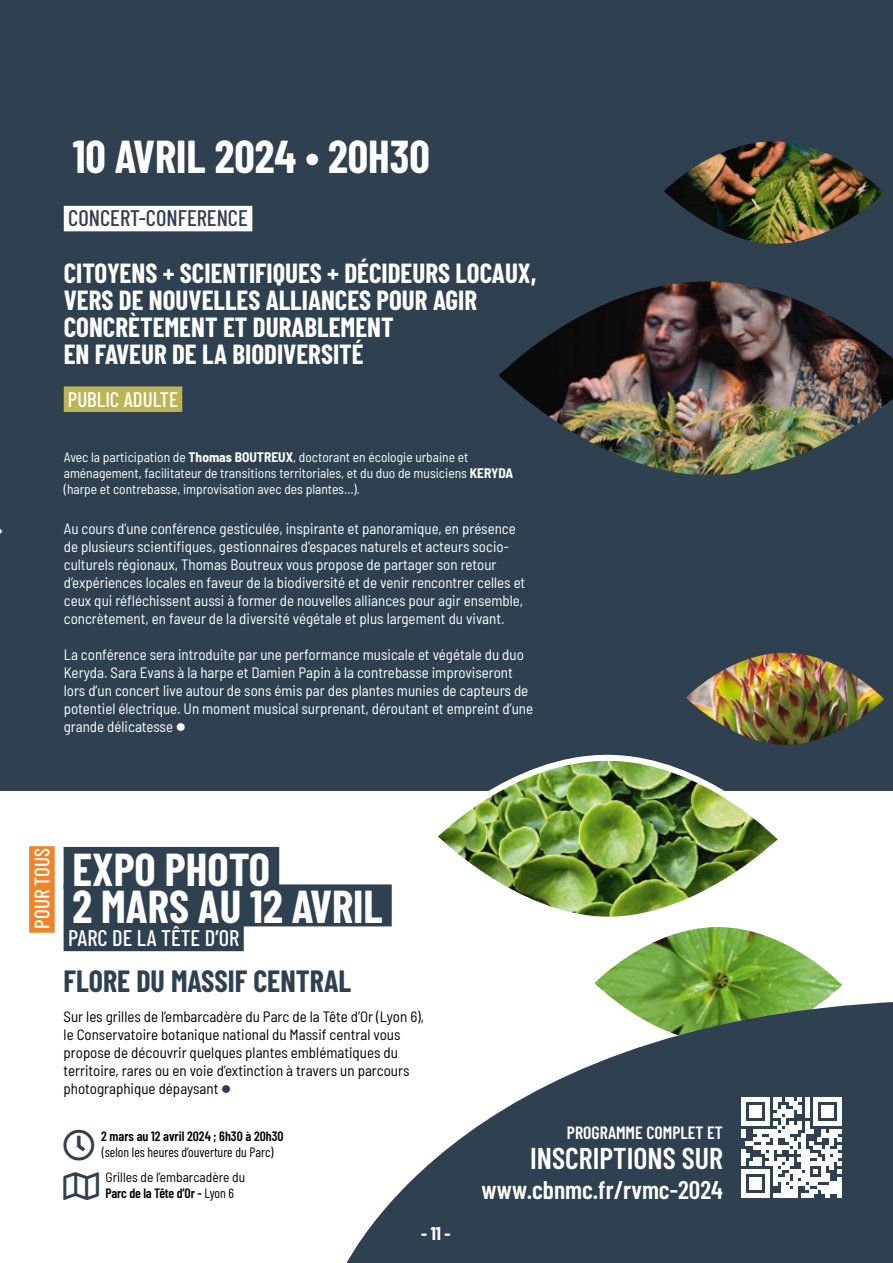
<style>
.page{position:relative;width:893px;height:1263px;background:#fff}
.page>*{position:absolute;margin:0;border:0;box-sizing:border-box;transform-origin:0 0}
.t1{font:700 45px/37.5px "Barlow Condensed";color:#fff}
.t2{font:700 30px "Barlow Condensed";color:#2f4151}
.t3{font:600 30px "Barlow Condensed";color:#fff}
.t4{font:700 27px/27px "Barlow Condensed";color:#fff}
.t5{font:600 25.5px "Barlow Condensed";color:#fff}
.t6{font:500 22.5px "Barlow Condensed";color:#2f4151}
.t7{font:500 22.5px "Barlow Condensed";color:#fff}
.t8{font:500 21px "Barlow Condensed";color:#fff}
.t9{font:700 18px "Barlow Condensed";color:#fff}
.t10{font:600 17.7px "Barlow Condensed";color:#fff}
.t11{font:semi-condensed 15px/18px "Barlow";color:#fff}
.t12{font:semi-condensed 15px/18px "Barlow";color:#000}
.t13{font:semi-condensed 13.5px/16.2px "Barlow";color:#fff}
.t14{font:600 13.5px "Barlow Condensed";color:#000}
.t15{font:13.5px "Barlow Condensed";color:#000}
.t16{font:semi-condensed 13.5px "Barlow";color:#000}
.s1{font-weight:700}
.s2{color:#2f4151}
.s3{font-weight:400}
</style>
<div class="page">
<div style="left:64px;top:847px;width:215px;height:42px;background:#2f4151"></div>
<div style="left:64px;top:884px;width:328px;height:42px;background:#2f4151"></div>
<div style="left:64px;top:926px;width:180px;height:25px;background:#2f4151"></div>
<div style="left:29px;top:846px;width:26px;height:87px;background:#f18428"></div>
<div style="left:0;top:0;width:893px;height:791px;background:#2f4151"></div>
<div style="left:64px;top:206px;width:188px;height:25px;background:#fff"></div>
<div style="left:64px;top:386px;width:118px;height:26px;background:#bcb457"></div>
<img style="left:499px;top:281px;width:394px;height:194px">
<img style="left:686px;top:653px;width:198px;height:92px">
<img style="left:664px;top:141px;width:220px;height:103px">
<img style="left:594px;top:927px;width:248px;height:74px">
<svg style="left:346px;top:1001px;width:547px;height:262px;fill:#2f4151"></svg>
<svg style="left:741px;top:1097px;width:101px;height:100px"></svg>
<img style="left:438px;top:754px;width:340px;height:163px">
<h1 class="t1" style="left:73px;top:135px;width:359px">10 AVRIL 2024 ∙ 20H30</h1>
<h3 class="t6" style="left:68px;top:202px;width:181px">CONCERT-CONFERENCE</h3>
<h3 class="t4" style="left:64px;top:258px;width:474px">CITOYENS + SCIENTIFIQUES + DÉCIDEURS LOCAUX, VERS DE NOUVELLES ALLIANCES POUR AGIR CONCRÈTEMENT ET DURABLEMENT<br>EN FAVEUR DE LA BIODIVERSITÉ</h3>
<h3 class="t8" style="left:68px;top:384px;width:112px">PUBLIC ADULTE</h3>
<p class="t13" style="left:64px;top:448px;width:451px">Avec la participation de <span class="s1">Thomas BOUTREUX</span>, doctorant en écologie urbaine et aménagement, facilitateur de transitions territoriales, et du duo de musiciens <span class="s1">KERYDA </span>(harpe et contrebasse, improvisation avec des plantes…).</p>
<p class="t11" style="left:64px;top:518px;width:463px">Au cours d’une conférence gesticulée, inspirante et panoramique, en présence de plusieurs scientifiques, gestionnaires d’espaces naturels et acteurs socio&shy;culturels régionaux, Thomas Boutreux vous propose de partager son retour d’expériences locales en faveur de la biodiversité et de venir rencontrer celles et ceux qui réfléchissent aussi à former de nouvelles alliances pour agir ensemble, concrètement, en faveur de la diversité végétale et plus largement du vivant.</p>
<p class="t11" style="left:64px;top:644px;width:471px">La conférence sera introduite par une performance musicale et végétale du duo Keryda. Sara Evans à la harpe et Damien Papin à la contrebasse improviseront lors d’un concert live autour de sons émis par des plantes munies de capteurs de potentiel électrique. Un moment musical surprenant, déroutant et empreint d’une grande délicatesse ●</p>
<h3 class="t8" style="left:27px;top:928px;width:82px;rotate:-90deg">POUR TOUS</h3>
<h1 class="t1" style="left:73px;top:848px;width:312px">EXPO PHOTO<br>2 MARS AU 12 AVRIL</h1>
<h3 class="t7" style="left:68px;top:922px;width:173px">PARC DE LA TÊTE D’OR</h3>
<h2 class="t2" style="left:64px;top:960px;width:289px">FLORE DU MASSIF CENTRAL</h2>
<p class="t12" style="left:64px;top:1006px;width:362px">Sur les grilles de l’embarcadère du Parc de la Tête d’Or (Lyon 6), le Conservatoire botanique national du Massif central vous propose de découvrir quelques plantes emblématiques du territoire, rares ou en voie d’extinction à travers un parcours photographique dépaysant <span class="s2">●</span></p>
<p class="t14" style="left:101px;top:1127px;width:184px">2 mars au 12 avril 2024 ; 6h30 à 20h30</p>
<p class="t15" style="left:102px;top:1143px;width:173px">(selon les heures d’ouverture du Parc)</p>
<p class="t16" style="left:106px;top:1167px;width:141px">Grilles de l’embarcadère du</p>
<p class="t14" style="left:106px;top:1184px;width:130px">Parc de la Tête d’Or - <span class="s3">Lyon 6</span></p>
<p class="t9" style="left:421px;top:1221px;width:31px">- 11 -</p>
<p class="t10" style="left:567px;top:1120px;width:157px">PROGRAMME COMPLET ET</p>
<h2 class="t3" style="left:530px;top:1137px;width:194px">INSCRIPTIONS SUR</h2>
<h3 class="t5" style="left:482px;top:1172px;width:243px">www.cbnmc.fr/rvmc-2024</h3>
</div>
